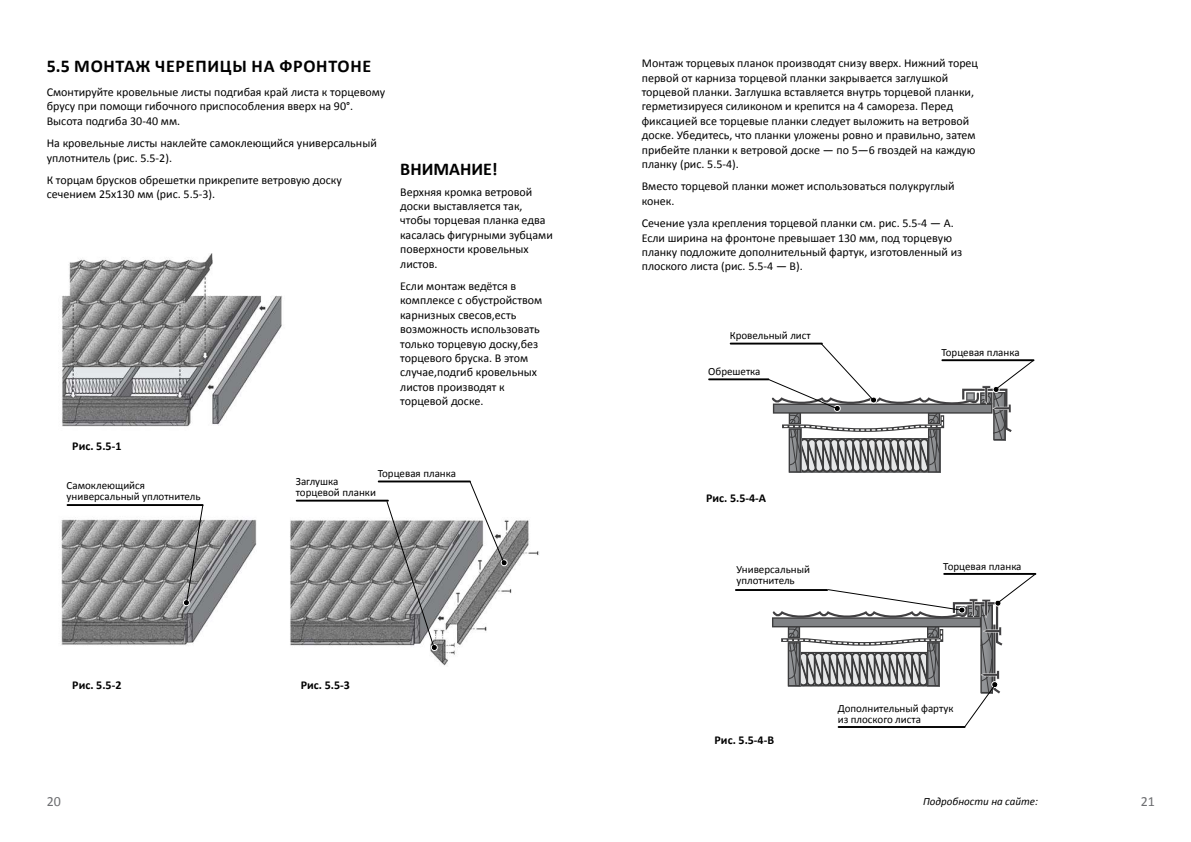
<style>
.page{position:relative;width:1191px;height:842px;background:#fff}
.page>*{position:absolute;margin:0;border:0;box-sizing:border-box;transform-origin:0 0}
.t1{font:700 18px "Calibri";letter-spacing:.04em;color:#000}
.t2{font:700 18px "Calibri";color:#000}
.t3{font:14px "Calibri";color:#6d6e71}
.t4{font:12px/14.4px "Calibri";color:#000}
.t5{font:700 12px "Calibri";color:#000}
.t6{font:11px/11px "Calibri";color:#000}
.t7{font:italic 11px "Calibri";color:#000}
</style>
<div class="page">
<img style="left:62px;top:253px;width:220px;height:174px">
<img style="left:61px;top:504px;width:196px;height:141px">
<img style="left:290px;top:499px;width:249px;height:167px">
<svg style="left:469px;top:482px;width:39px;height:84px"></svg>
<hr style="left:378px;top:480px;width:93px;height:2px;background:#000">
<svg style="left:386px;top:500px;width:52px;height:151px"></svg>
<hr style="left:296px;top:500px;width:93px;height:2px;background:#000">
<hr style="left:730px;top:343px;width:92px;height:2px;background:#000">
<hr style="left:708px;top:378px;width:61px;height:2px;background:#000">
<svg style="left:767px;top:342px;width:268px;height:131px"></svg>
<hr style="left:735px;top:589px;width:93px;height:2px;background:#000">
<svg style="left:770px;top:573px;width:267px;height:155px"></svg>
<hr style="left:943px;top:573px;width:93px;height:2px;background:#000">
<svg style="left:183px;top:506px;width:21px;height:100px;background:#9a9a9b"></svg>
<hr style="left:67px;top:504px;width:137px;height:2px;background:#000">
<h1 class="t1" style="left:47px;top:54px;width:326px">5.5 МОНТАЖ ЧЕРЕПИЦЫ НА ФРОНТОНЕ</h1>
<p class="t4" style="left:47px;top:85px;width:340px">Смонтируйте кровельные листы подгибая край листа к торцевому брусу при помощи гибочного приспособления вверх на 90°.<br>Высота подгиба 30-40 мм.</p>
<p class="t4" style="left:47px;top:136px;width:331px">На кровельные листы наклейте самоклеющийся универсальный уплотнитель (рис. 5.5-2).</p>
<p class="t4" style="left:47px;top:173px;width:297px">К торцам брусков обрешетки прикрепите ветровую доску сечением 25х130 мм (рис. 5.5-3).</p>
<p class="t5" style="left:72px;top:439px;width:51px">Рис. 5.5-1</p>
<h1 class="t2" style="left:400px;top:158px;width:99px">ВНИМАНИЕ!</h1>
<p class="t4" style="left:400px;top:184px;width:154px">Верхняя кромка ветровой доски выставляется так, чтобы торцевая планка едва касалась фигурными зубцами поверхности кровельных листов.</p>
<p class="t4" style="left:400px;top:279px;width:143px">Если монтаж ведётся в комплексе с обустройством карнизных свесов,есть возможность использовать только торцевую доску,без торцевого бруска. В этом случае,подгиб кровельных листов производят к торцевой доске.</p>
<p class="t6" style="left:67px;top:480px;width:136px">Самоклеющийся универсальный уплотнитель</p>
<p class="t6" style="left:378px;top:468px;width:80px">Торцевая планка</p>
<p class="t6" style="left:296px;top:476px;width:82px">Заглушка торцевой планки</p>
<p class="t5" style="left:72px;top:677px;width:51px">Рис. 5.5-2</p>
<p class="t5" style="left:301px;top:677px;width:51px">Рис. 5.5-3</p>
<p class="t4" style="left:642px;top:56px;width:338px">Монтаж торцевых планок производят снизу вверх. Нижний торец первой от карниза торцевой планки закрывается заглушкой торцевой планки. Заглушка вставляется внутрь торцевой планки, герметизируеся силиконом и крепится на 4 самореза. Перед фиксацией все торцевые планки следует выложить на ветровой доске. Убедитесь, что планки уложены ровно и правильно, затем прибейте планки к ветровой доске — по 5—6 гвоздей на каждую планку (рис. 5.5-4).</p>
<p class="t4" style="left:642px;top:179px;width:314px">Вместо торцевой планки может использоваться полукруглый конек.</p>
<p class="t4" style="left:642px;top:216px;width:322px">Сечение узла крепления торцевой планки см. рис. 5.5-4 — А.<br>Если ширина на фронтоне превышает 130 мм, под торцевую планку подложите дополнительный фартук, изготовленный из плоского листа (рис. 5.5-4 — B).</p>
<p class="t6" style="left:730px;top:330px;width:83px">Кровельный лист</p>
<p class="t6" style="left:708px;top:366px;width:54px">Обрешетка</p>
<p class="t5" style="left:706px;top:490px;width:61px">Рис. 5.5-4-А</p>
<p class="t6" style="left:736px;top:563px;width:75px">Универсальный уплотнитель</p>
<p class="t6" style="left:941px;top:347px;width:80px">Торцевая планка</p>
<p class="t6" style="left:943px;top:560px;width:80px">Торцевая планка</p>
<p class="t5" style="left:714px;top:732px;width:61px">Рис. 5.5-4-В</p>
<p class="t6" style="left:837px;top:702px;width:117px">Дополнительный фартук из плоского листа</p>
<p class="t3" style="left:47px;top:792px;width:16px">20</p>
<p class="t7" style="left:923px;top:794px;width:117px">Подробности на сайте:</p>
<p class="t3" style="left:1140px;top:792px;width:16px">21</p>
</div>
